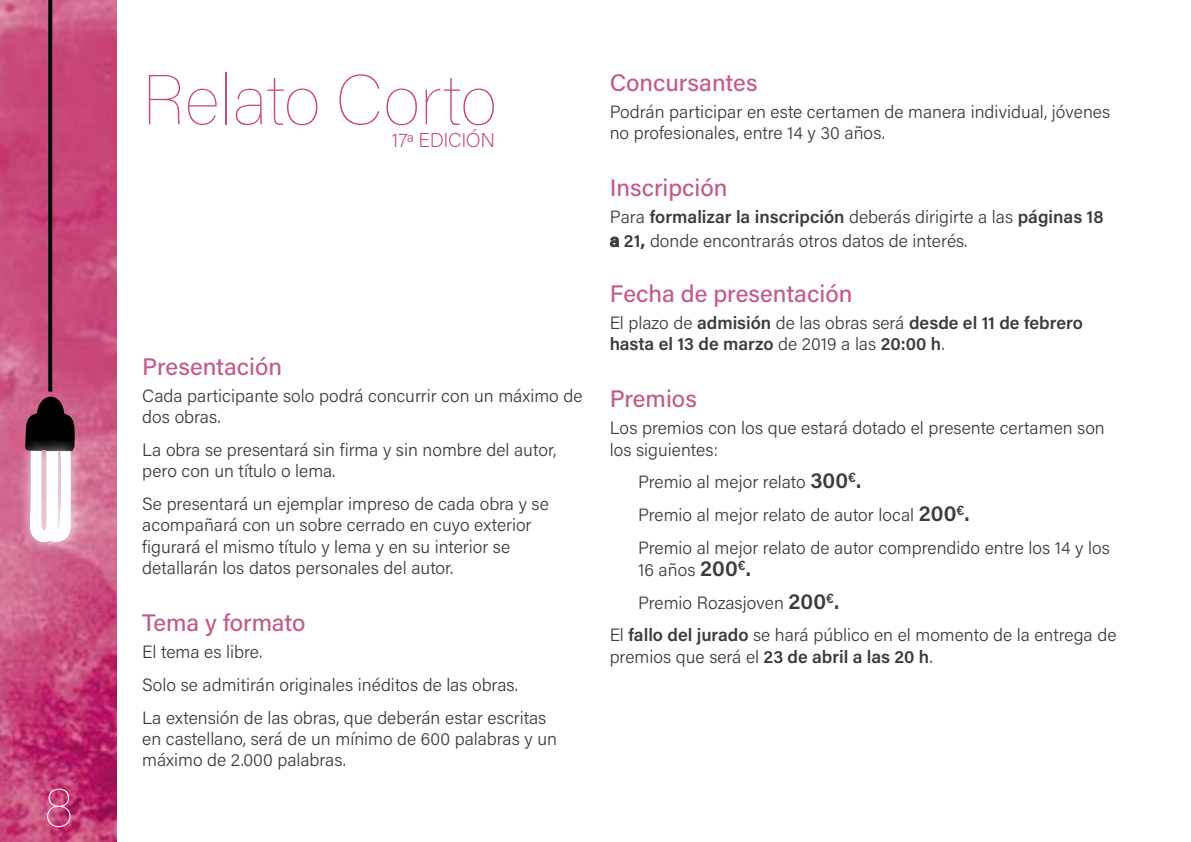
<style>
.page{position:relative;width:1191px;height:842px;background:#fff}
.page>*{position:absolute;margin:0;border:0;box-sizing:border-box;transform-origin:0 0}
.t1{font:100 70px "Acumin Pro";letter-spacing:-.01em;color:#c84779}
.t2{font:100 56px "Acumin Pro";color:#fff}
.t3{font:500 24px "Acumin Pro";color:#c25c8c}
.t4{font:200 20px "Acumin Pro";letter-spacing:-.02em;color:#c84779}
.t5{font:300 17.8px/21.4px "Acumin Pro";color:#3c3c3b}
.t6{font:600 17.8px/21.4px "Acumin Pro";color:#3c3c3b}
.s1{font-weight:600}
.s2{font-weight:600;font-size:18px}
.s3{font-weight:700}
.s4{font-weight:300}
.s5{font-weight:600;font-size:22px}
</style>
<div class="page">
<img style="left:0;top:0;width:117px;height:842px">
<div style="left:17px;top:438px;width:66px;height:118px;background:#fff;opacity:.75"></div>
<svg style="left:25px;top:396px;width:50px;height:149px"></svg>
<svg style="left:48px;top:0;width:4px;height:391px;background:#0d0508"></svg>
<h2 class="t2" style="left:44px;top:769px;width:31px">8</h2>
<h1 class="t1" style="left:142px;top:52px;width:356px">Relato Corto</h1>
<p class="t4" style="left:391px;top:126px;width:105px">17ª EDICIÓN</p>
<h3 class="t3" style="left:142px;top:350px;width:141px">Presentación</h3>
<p class="t5" style="left:142px;top:384px;width:442px">Cada participante solo podrá concurrir con un máximo de dos obras.</p>
<p class="t5" style="left:142px;top:438px;width:416px">La obra se presentará sin firma y sin nombre del autor, pero con un título o lema.</p>
<p class="t5" style="left:142px;top:492px;width:408px">Se presentará un ejemplar impreso de cada obra y se acompañará con un sobre cerrado en cuyo exterior figurará el mismo título y lema y en su interior se detallarán los datos personales del autor.</p>
<h3 class="t3" style="left:142px;top:606px;width:165px">Tema y formato</h3>
<p class="t5" style="left:142px;top:635px;width:405px;line-height:32.6px">El tema es libre.<br>Solo se admitirán originales inéditos de las obras.<br>La extensión de las obras, que deberán estar escritas</p>
<p class="t5" style="left:142px;top:727px;width:416px">en castellano, será de un mínimo de 600 palabras y un máximo de 2.000 palabras.</p>
<h3 class="t3" style="left:609px;top:65px;width:149px">Concursantes</h3>
<p class="t5" style="left:609px;top:100px;width:502px">Podrán participar en este certamen de manera individual, jóvenes no profesionales, entre 14 y 30 años.</p>
<h3 class="t3" style="left:609px;top:171px;width:119px">Inscripción</h3>
<p class="t5" style="left:609px;top:204px;width:495px;line-height:23.4px">Para <span class="s1">formalizar la inscripción</span> deberás dirigirte a las <span class="s1">páginas 18 </span><span class="s2">a</span> <span class="s1">21</span><span class="s3">,</span> donde encontrarás otros datos de interés.</p>
<h3 class="t3" style="left:609px;top:277px;width:244px">Fecha de presentación</h3>
<p class="t6" style="left:609px;top:311px;width:475px"><span class="s4">El plazo de</span> admisión <span class="s4">de las obras será</span> desde el 11 de febrero hasta el 13 de marzo <span class="s4">de 2019 a las</span> 20:00 h<span class="s4">.</span></p>
<h3 class="t3" style="left:609px;top:382px;width:89px">Premios</h3>
<p class="t5" style="left:609px;top:417px;width:497px">Los premios con los que estará dotado el presente certamen son los siguientes:</p>
<p class="t5" style="left:638px;top:465px;width:473px;line-height:32.8px">Premio al mejor relato <span class="s5">300</span><sup>€</sup><span class="s5">.<br></span>Premio al mejor relato de autor local <span class="s5">200</span><sup>€</sup><span class="s5">.<br></span>Premio al mejor relato de autor comprendido entre los 14 y los</p>
<p class="t5" style="left:638px;top:558px;width:114px">16 años <span class="s5">200</span><sup>€</sup><span class="s5">.</span></p>
<p class="t5" style="left:638px;top:591px;width:203px">Premio Rozasjoven <span class="s5">200</span><sup>€</sup><span class="s5">.</span></p>
<p class="t5" style="left:609px;top:624px;width:508px">El <span class="s1">fallo del jurado</span> se hará público en el momento de la entrega de</p>
<p class="t5" style="left:609px;top:645px;width:324px">premios que será el <span class="s1">23 de abril a las 20 h</span>.</p>
</div>
